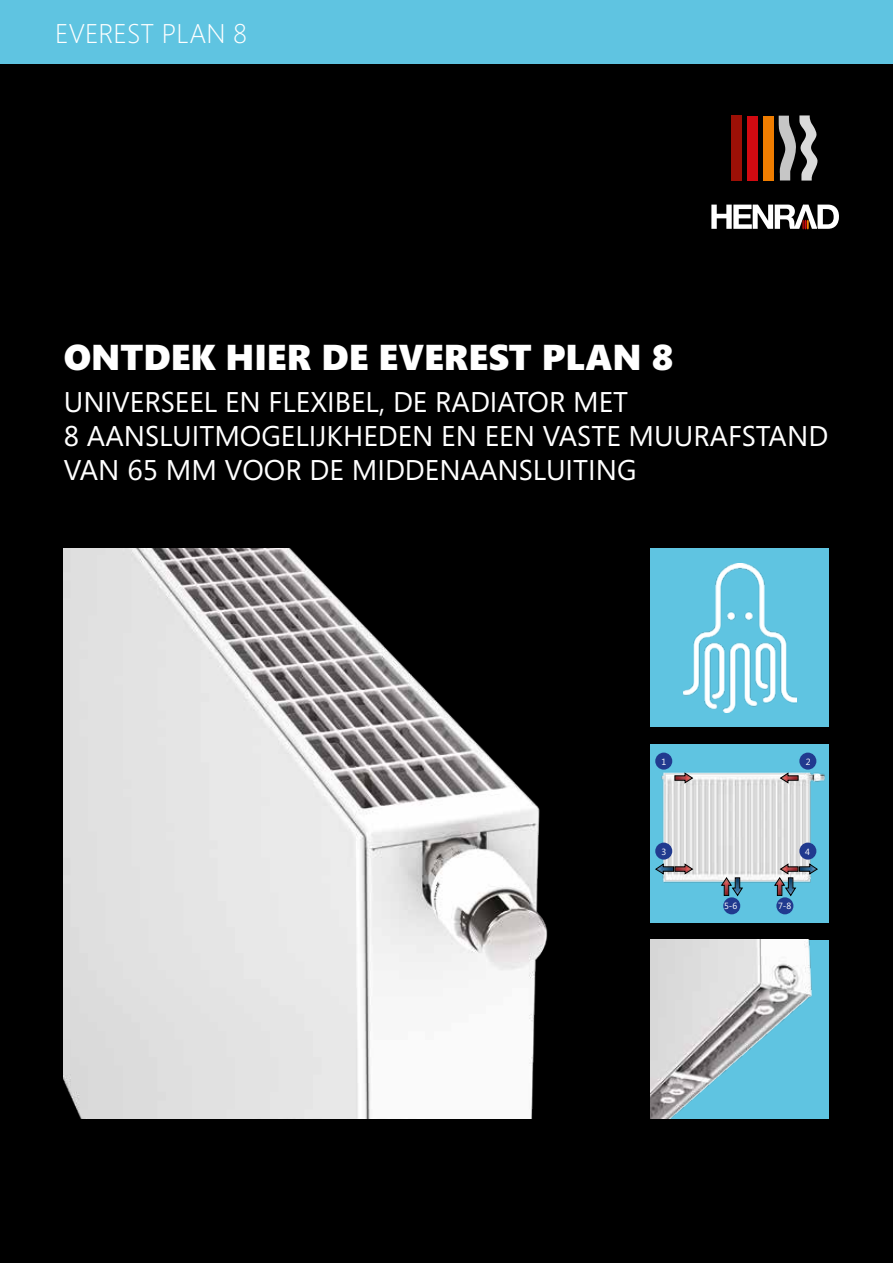
<style>
.page{position:relative;width:893px;height:1263px;background:#000}
.page>*{position:absolute;margin:0;border:0;box-sizing:border-box;transform-origin:0 0}
.t1{font:900 36px "Segoe";color:#fff}
.t2{font:28.5px/34.2px "Segoe";color:#fff}
.t3{font:300 27px "Segoe";color:#fff}
.t4{font:9px "Segoe";color:#fff}
</style>
<div class="page">
<img style="left:64px;top:549px;width:484px;height:569px">
<img style="left:651px;top:940px;width:178px;height:178px">
<div style="left:651px;top:549px;width:178px;height:178px;background:#5fc4e1"></div>
<img style="left:683px;top:563px;width:113px;height:149px">
<div style="left:0;top:0;width:893px;height:64px;background:#5fc4e1"></div>
<div style="left:732px;top:115px;width:10px;height:66px;background:#9c1006"></div>
<div style="left:747px;top:116px;width:10px;height:65px;background:#d20a11"></div>
<div style="left:763px;top:116px;width:10px;height:65px;background:#ef7d00"></div>
<svg style="left:779px;top:115px;width:38px;height:66px"></svg>
<svg style="left:711px;top:205px;width:128px;height:24px"></svg>
<div style="left:651px;top:744px;width:178px;height:179px;background:#5fc4e1"></div>
<img style="left:658px;top:760px;width:167px;height:129px">
<div style="left:655px;top:753px;width:17px;height:17px;background:#213a8f;border-radius:50%"></div>
<div style="left:655px;top:843px;width:17px;height:17px;background:#213a8f;border-radius:50%"></div>
<div style="left:723px;top:897px;width:17px;height:17px;background:#213a8f;border-radius:50%"></div>
<div style="left:776px;top:897px;width:17px;height:17px;background:#213a8f;border-radius:50%"></div>
<div style="left:799px;top:753px;width:17px;height:17px;background:#213a8f;border-radius:50%"></div>
<div style="left:799px;top:843px;width:17px;height:17px;background:#213a8f;border-radius:50%"></div>
<svg style="left:780px;top:773px;width:18px;height:10px"></svg>
<svg style="left:675px;top:773px;width:18px;height:10px"></svg>
<svg style="left:775px;top:864px;width:42px;height:32px"></svg>
<svg style="left:721px;top:878px;width:21px;height:18px"></svg>
<svg style="left:656px;top:864px;width:37px;height:10px"></svg>
<p class="t3" style="left:55px;top:18px;width:193px">EVEREST PLAN 8</p>
<p class="t1" style="left:64px;top:336px;width:611px">ONTDEK HIER DE EVEREST PLAN 8</p>
<p class="t2" style="left:64px;top:384px;width:766px">UNIVERSEEL EN FLEXIBEL, DE RADIATOR MET<br>8 AANSLUITMOGELIJKHEDEN EN EEN VASTE MUURAFSTAND<br>VAN 65 MM VOOR DE MIDDENAANSLUITING</p>
<p class="t4" style="left:661px;top:756px;width:6px">1</p>
<p class="t4" style="left:661px;top:846px;width:6px">3</p>
<p class="t4" style="left:806px;top:756px;width:6px">2</p>
<p class="t4" style="left:805px;top:845px;width:6px">4</p>
<p class="t4" style="left:724px;top:899px;width:15px">5-6</p>
<p class="t4" style="left:778px;top:899px;width:15px">7-8</p>
</div>
